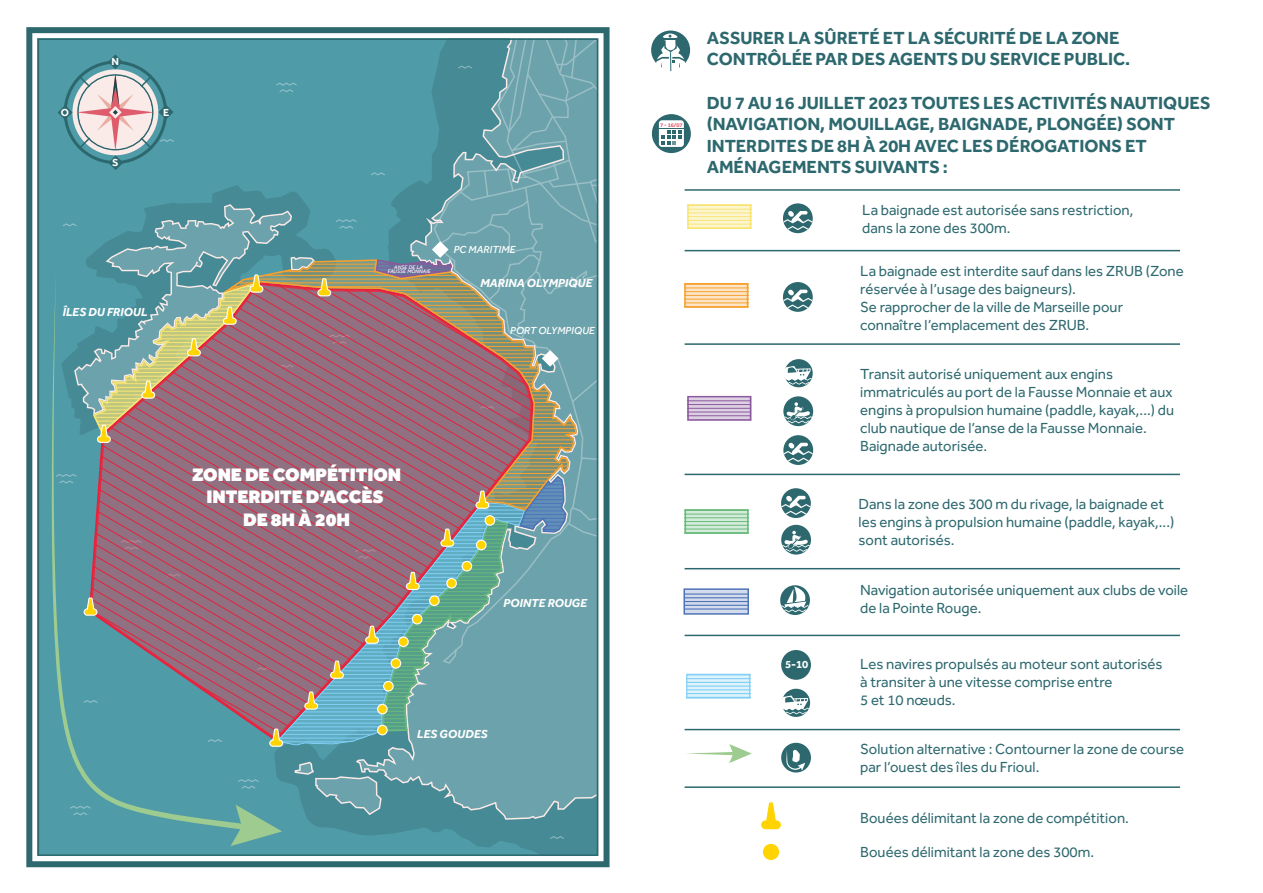
<style>
.page{position:relative;width:1263px;height:893px;background:#fff}
.page>*{position:absolute;margin:0;border:0;box-sizing:border-box;transform-origin:0 0}
.t1{font:900 18.6px/22.4px "Effra CC";color:#fff;text-align:center}
.t2{font:700 18px/21.6px "Effra CC";color:#2c686e}
.t3{font:15px/18px "Effra CC";color:#2c686e}
.t4{font:italic 700 12px "Effra CC";color:#fff}
.t5{font:700 11.25px "Effra CC";color:#fff}
.t6{font:italic 500 10.5px "Effra CC";color:#fff}
.t7{font:700 10.5px "Effra CC";color:#fff}
.t8{font:700 5.7px "Effra CC";color:#df5c6d}
.t9{font:italic 500 5.25px/4.5px "Effra CC";color:#fff;text-align:center}
</style>
<div class="page">
<svg style="left:26px;top:27px;width:583px;height:840px"></svg>
<svg style="left:38px;top:39px;width:560px;height:817px;background:#5597a2"></svg>
<svg style="left:687px;top:396px;width:64px;height:25px"></svg>
<hr style="left:687px;top:400px;width:64px;height:1px;background:#8b599d">
<hr style="left:687px;top:404px;width:64px;height:1px;background:#8b599d">
<hr style="left:687px;top:408px;width:64px;height:1px;background:#8b599d">
<hr style="left:687px;top:412px;width:64px;height:1px;background:#8b599d">
<hr style="left:687px;top:415px;width:64px;height:1px;background:#8b599d">
<svg style="left:687px;top:204px;width:64px;height:25px"></svg>
<hr style="left:687px;top:205px;width:64px;height:1px;background:#f9e575">
<hr style="left:687px;top:209px;width:64px;height:1px;background:#f9e575">
<hr style="left:687px;top:213px;width:64px;height:1px;background:#f9e575">
<hr style="left:687px;top:216px;width:64px;height:1px;background:#f9e575">
<hr style="left:687px;top:220px;width:64px;height:1px;background:#f9e575">
<hr style="left:687px;top:224px;width:64px;height:1px;background:#f9e575">
<hr style="left:687px;top:227px;width:64px;height:1px;background:#f9e575">
<svg style="left:684px;top:283px;width:64px;height:25px;background:#f9cb8e"></svg>
<svg style="left:685px;top:509px;width:64px;height:25px;background:#acd8b7"></svg>
<div style="left:684px;top:589px;width:64px;height:25px;background:linear-gradient(to right,#d3dced,#d3dced)"></div>
<hr style="left:684px;top:593px;width:64px;height:2px;background:#4f73b8">
<hr style="left:684px;top:597px;width:64px;height:1px;background:#4f73b8">
<hr style="left:684px;top:601px;width:64px;height:1px;background:#4f73b8">
<hr style="left:684px;top:605px;width:64px;height:1px;background:#4f73b8">
<hr style="left:684px;top:608px;width:64px;height:2px;background:#4f73b8">
<div style="left:683px;top:588px;width:66px;height:27px;border:2px solid #4f73b8"></div>
<svg style="left:686px;top:674px;width:64px;height:24px;background:#bce5f9"></svg>
<hr style="left:685px;top:189px;width:495px;height:2px;background:#2c686e">
<hr style="left:685px;top:250px;width:495px;height:1px;background:#2c686e">
<hr style="left:685px;top:343px;width:495px;height:2px;background:#2c686e">
<hr style="left:685px;top:474px;width:495px;height:1px;background:#2c686e">
<hr style="left:685px;top:568px;width:495px;height:1px;background:#2c686e">
<hr style="left:685px;top:635px;width:495px;height:1px;background:#2c686e">
<hr style="left:685px;top:729px;width:495px;height:1px;background:#2c686e">
<hr style="left:685px;top:786px;width:495px;height:2px;background:#2c686e">
<svg style="left:686px;top:744px;width:66px;height:19px"></svg>
<svg style="left:52px;top:269px;width:197px;height:561px;background:#569fa5"></svg>
<svg style="left:230px;top:805px;width:52px;height:41px;background:#70af9d"></svg>
<svg style="left:783px;top:282px;width:30px;height:30px"></svg>
<svg style="left:783px;top:435px;width:30px;height:30px"></svg>
<svg style="left:783px;top:396px;width:30px;height:30px"></svg>
<svg style="left:785px;top:359px;width:28px;height:28px"></svg>
<svg style="left:781px;top:525px;width:30px;height:30px"></svg>
<svg style="left:781px;top:488px;width:30px;height:30px"></svg>
<div style="left:781px;top:743px;width:30px;height:29px;background:#2c686e;border-radius:50%"></div>
<svg style="left:786px;top:750px;width:19px;height:20px"></svg>
<svg style="left:782px;top:689px;width:28px;height:28px"></svg>
<svg style="left:651px;top:31px;width:39px;height:41px"></svg>
<svg style="left:652px;top:114px;width:39px;height:39px"></svg>
<svg style="left:783px;top:203px;width:30px;height:30px"></svg>
<div style="left:781px;top:650px;width:30px;height:30px;background:#2c686e;border-radius:50%"></div>
<svg style="left:780px;top:585px;width:30px;height:30px"></svg>
<svg style="left:760px;top:801px;width:21px;height:29px"></svg>
<div style="left:762px;top:843px;width:18px;height:17px;background:#ffd402;border-radius:50%"></div>
<div style="left:762px;top:843px;width:18px;height:18px;border:1px solid #fff;border-radius:50%"></div>
<svg style="left:56px;top:39px;width:542px;height:708px;background:#7a8d96"></svg>
<p class="t7" style="left:112px;top:55px;width:9px">N</p>
<p class="t7" style="left:61px;top:105px;width:10px">O</p>
<p class="t7" style="left:163px;top:105px;width:8px">E</p>
<p class="t7" style="left:112px;top:156px;width:8px">S</p>
<p class="t4" style="left:63px;top:304px;width:86px">ÎLES DU FRIOUL</p>
<p class="t9" style="left:388px;top:265px;width:44px">ANSE DE LA<br>FAUSSE MONNAIE</p>
<p class="t6" style="left:454px;top:243px;width:64px">PC MARITIME</p>
<p class="t4" style="left:480px;top:275px;width:114px">MARINA OLYMPIQUE</p>
<p class="t6" style="left:510px;top:324px;width:86px">PORT OLYMPIQUE</p>
<p class="t1" style="left:192px;top:463px;width:211px">ZONE DE COMPÉTITION<br>INTERDITE D’ACCÈS<br>DE 8H À 20H</p>
<p class="t4" style="left:503px;top:595px;width:85px">POINTE ROUGE</p>
<p class="t4" style="left:417px;top:726px;width:72px">LES GOUDES</p>
<p class="t8" style="left:660px;top:121px;width:24px">7 - 16/07</p>
<p class="t2" style="left:707px;top:28px;width:425px">ASSURER LA SÛRETÉ ET LA SÉCURITÉ DE LA ZONE<br>CONTRÔLÉE PAR DES AGENTS DU SERVICE PUBLIC.</p>
<p class="t2" style="left:707px;top:93px;width:505px">DU 7 AU 16 JUILLET 2023 TOUTES LES ACTIVITÉS NAUTIQUES (NAVIGATION, MOUILLAGE, BAIGNADE, PLONGÉE) SONT INTERDITES DE 8H À 20H AVEC LES DÉROGATIONS ET AMÉNAGEMENTS SUIVANTS :</p>
<p class="t3" style="left:862px;top:202px;width:273px">La baignade est autorisée sans restriction, dans la zone des 300m.</p>
<p class="t3" style="left:860px;top:263px;width:325px">La baignade est interdite sauf dans les ZRUB (Zone réservée à l’usage des baigneurs).<br>Se rapprocher de la ville de Marseille pour connaître l’emplacement des ZRUB.</p>
<p class="t3" style="left:860px;top:366px;width:315px">Transit autorisé uniquement aux engins immatriculés au port de la Fausse Monnaie et aux engins à propulsion humaine (paddle, kayak,...) du club nautique de l’anse de la Fausse Monnaie.<br>Baignade autorisée.</p>
<p class="t3" style="left:858px;top:496px;width:317px">Dans la zone des 300 m du rivage, la baignade et les engins à propulsion humaine (paddle, kayak,...) sont autorisés.</p>
<p class="t5" style="left:785px;top:657px;width:25px">5-10</p>
<p class="t3" style="left:860px;top:582px;width:330px">Navigation autorisée uniquement aux clubs de voile de la Pointe Rouge.</p>
<p class="t3" style="left:860px;top:656px;width:304px">Les navires propulsés au moteur sont autorisés à transiter à une vitesse comprise entre<br>5 et 10 nœuds.</p>
<p class="t3" style="left:860px;top:742px;width:326px">Solution alternative : Contourner la zone de course par l’ouest des îles du Frioul.</p>
<p class="t3" style="left:860px;top:810px;width:270px">Bouées délimitant la zone de compétition.</p>
<p class="t3" style="left:860px;top:845px;width:235px">Bouées délimitant la zone des 300m.</p>
</div>
